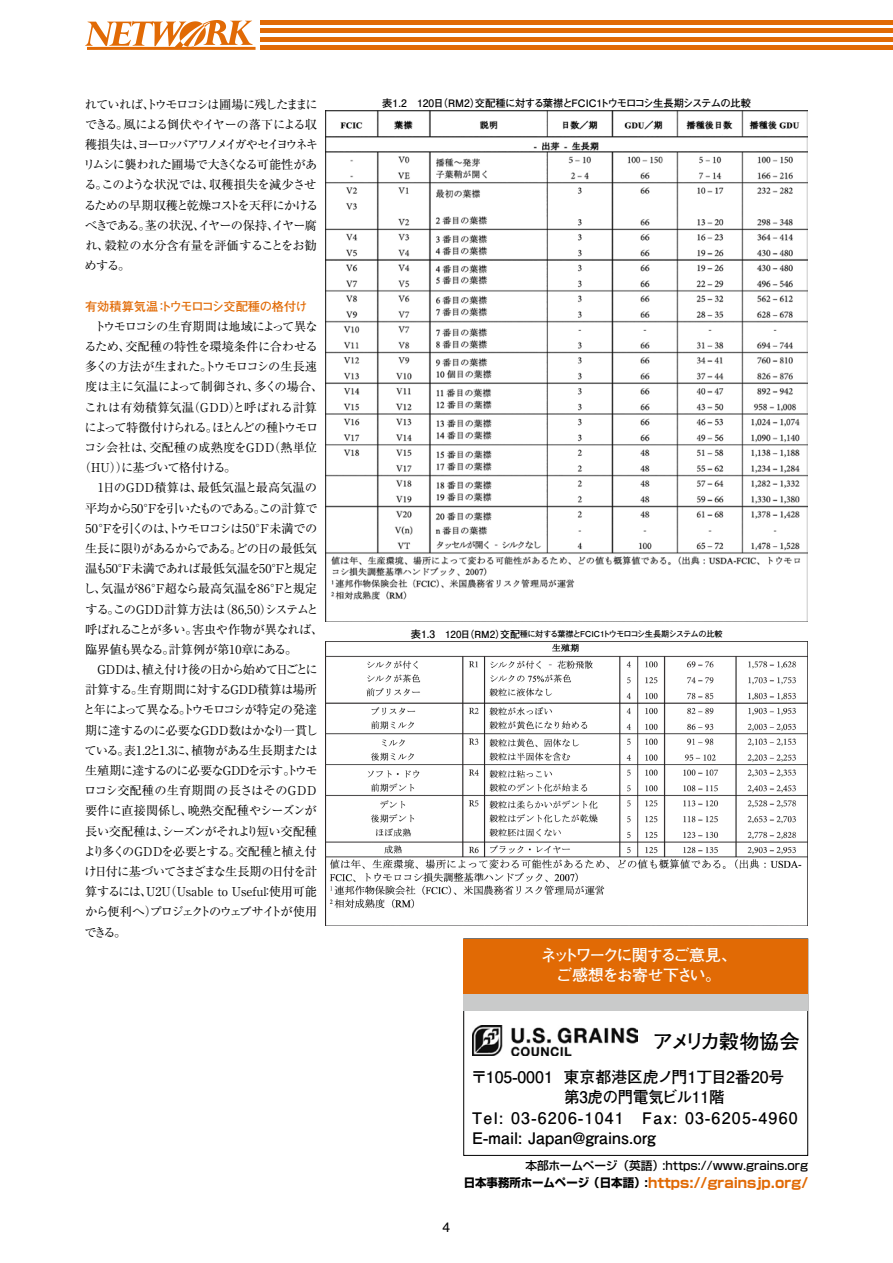
<style>
.page{position:relative;width:893px;height:1263px;background:#fff}
.page>*{position:absolute;margin:0;border:0;box-sizing:border-box;transform-origin:0 0}
.t1{font:700 20.25px "Futo Go B101 Pr 5";letter-spacing:-.075em;color:#000}
.t2{font:700 15.9px/20.2px "Futo Go B101 Pr 5";color:#000}
.t3{font:700 15.9px/20.2px "Futo Go B101 Pr 5";letter-spacing:-.11em;color:#fff;text-align:center}
.t4{font:700 13.8px "Shin Go Pr 5";color:#e16a05}
.t5{font:13.8px "Helvetica";color:#000}
.t6{font:12.15px/20.2px "Ryumin Pr 5";letter-spacing:-.05em;color:#000}
.t7{font:12.15px "Ryumin Pr 5";color:#000}
.t8{font:12.15px "Ryumin Pr 5";letter-spacing:-.08em;color:#000}
.t9{font:12.15px "Ryumin Pr 5";letter-spacing:-.005em;color:#000}
.t10{font:12.15px "Ryumin Pr 5";letter-spacing:-.075em;color:#000}
.t11{font:12.15px "Ryumin Pr 5";letter-spacing:-.12em;color:#000}
.t12{font:12.15px "Ryumin Pr 5";letter-spacing:-.115em;color:#000}
.t13{font:12.15px "Ryumin Pr 5";letter-spacing:-.07em;color:#000}
.t14{font:12.15px "Ryumin Pr 5";letter-spacing:-.13em;color:#000}
.t15{font:12.15px "Ryumin Pr 5";letter-spacing:-.085em;color:#000}
.t16{font:12.15px "Ryumin Pr 5";letter-spacing:-.015em;color:#000}
.t17{font:12.15px "Ryumin Pr 5";letter-spacing:-.025em;color:#000}
.t18{font:12.15px "Ryumin Pr 5";letter-spacing:-.09em;color:#000}
.t19{font:700 12.15px "Futo Go B101 Pr 5";letter-spacing:-.02em;color:#e16a05}
.t20{font:12.15px "Ryumin Pr 5";letter-spacing:-.02em;color:#000}
.t21{font:500 11.7px "Shin Go Pr 5";color:#000}
.t22{font:700 10.35px "Futo Go B101 Pr 5";letter-spacing:-.055em;color:#000}
.t23{font:700 8.25px "Futo Go B101 Pr 5";letter-spacing:-.075em;color:#000}
.s1{font-size:10.35px}
.s2{font-size:9.75px}
.s3{font-size:11.7px;color:#000}
</style>
<div class="page">
<svg style="left:85px;top:20px;width:171px;height:30px"></svg>
<hr style="left:261px;top:20px;width:632px;height:4px;background:#e16a05">
<hr style="left:261px;top:29px;width:632px;height:4px;background:#e16a05">
<hr style="left:261px;top:37px;width:632px;height:4px;background:#e16a05">
<hr style="left:261px;top:46px;width:632px;height:4px;background:#e16a05">
<div style="left:464px;top:939px;width:344px;height:55px;background:#e16a05"></div>
<div style="left:464px;top:994px;width:344px;height:17px;background:#c9caca"></div>
<img style="left:472px;top:1026px;width:166px;height:30px">
<img style="left:326px;top:111px;width:482px;height:510px">
<img style="left:326px;top:642px;width:482px;height:284px">
<p class="t6" style="left:83px;top:93px;width:237px">れていれば、トウモロコシは圃場に残したままにできる。風による倒伏やイヤーの落下による収穫損失は、ヨーロッパアワノメイガやセイヨウネキリムシに襲われた圃場で大きくなる可能性がある。このような状況では、収穫損失を減少させるための早期収穫と乾燥コストを天秤にかけるべきである。茎の状況、イヤーの保持、イヤー腐れ、穀粒の水分含有量を評価することをお勧めする。</p>
<p class="t19" style="left:85px;top:296px;width:224px">有効積算気温：トウモロコシ交配種の格付け</p>
<p class="t6" style="left:85px;top:315px;width:234px">　トウモロコシの生育期間は地域によって異な</p>
<p class="t7" style="left:84px;top:337px;width:235px">るため、交配種の特性を環境条件に合わせる</p>
<p class="t15" style="left:85px;top:357px;width:234px">多くの方法が生まれた。トウモロコシの生長速</p>
<p class="t16" style="left:85px;top:377px;width:240px">度は主に気温によって制御され、多くの場合、</p>
<p class="t7" style="left:85px;top:397px;width:234px">これは有効積算気温（GDD）と呼ばれる計算</p>
<p class="t11" style="left:85px;top:418px;width:235px">によって特徴付けられる。ほとんどの種トウモロ</p>
<p class="t7" style="left:84px;top:438px;width:235px">コシ会社は、交配種の成熟度をGDD（熱単位</p>
<p class="t6" style="left:79px;top:457px;width:159px">（HU））に基づいて格付ける。</p>
<p class="t7" style="left:85px;top:478px;width:234px">　1日のGDD積算は、最低気温と最高気温の</p>
<p class="t10" style="left:85px;top:498px;width:234px">平均から50°Fを引いたものである。この計算で</p>
<p class="t8" style="left:85px;top:519px;width:233px">50°Fを引くのは、トウモロコシは50°F未満での</p>
<p class="t8" style="left:85px;top:539px;width:234px">生長に限りがあるからである。どの日の最低気</p>
<p class="t6" style="left:85px;top:558px;width:234px">温も50°F未満であれば最低気温を50°Fと規定</p>
<p class="t7" style="left:83px;top:579px;width:235px">し、気温が86°F超なら最高気温を86°Fと規定</p>
<p class="t7" style="left:85px;top:599px;width:235px">する。このGDD計算方法は（86,50）システムと</p>
<p class="t17" style="left:85px;top:620px;width:240px">呼ばれることが多い。害虫や作物が異なれば、</p>
<p class="t20" style="left:85px;top:640px;width:214px">臨界値も異なる。計算例が第10章にある。</p>
<p class="t10" style="left:85px;top:660px;width:234px">　GDDは、植え付け後の日から始めて日ごとに</p>
<p class="t9" style="left:85px;top:680px;width:234px">計算する。生育期間に対するGDD積算は場所</p>
<p class="t12" style="left:83px;top:700px;width:235px">と年によって異なる。トウモロコシが特定の発達</p>
<p class="t6" style="left:85px;top:719px;width:234px">期に達するのに必要なGDD数はかなり一貫し</p>
<p class="t8" style="left:84px;top:741px;width:235px">ている。表1.2と1.3に、植物がある生長期または</p>
<p class="t13" style="left:85px;top:761px;width:234px">生殖期に達するのに必要なGDDを示す。トウモ</p>
<p class="t7" style="left:84px;top:781px;width:234px">ロコシ交配種の生育期間の長さはそのGDD</p>
<p class="t7" style="left:85px;top:801px;width:233px">要件に直接関係し、晩熟交配種やシーズンが</p>
<p class="t6" style="left:85px;top:820px;width:234px">長い交配種は、シーズンがそれより短い交配種</p>
<p class="t6" style="left:84px;top:840px;width:235px">より多くのGDDを必要とする。交配種と植え付</p>
<p class="t18" style="left:85px;top:862px;width:234px">け日付に基づいてさまざまな生長期の日付を計</p>
<p class="t9" style="left:85px;top:882px;width:234px">算するには、U2U（Usable to Useful：使用可能</p>
<p class="t14" style="left:85px;top:902px;width:234px">から便利へ）プロジェクトのウェブサイトが使用</p>
<p class="t6" style="left:84px;top:921px;width:43px">できる。</p>
<p class="t22" style="left:382px;top:95px;width:370px">表1.2　120日（RM2）交配種に対する葉襟とFCIC1トウモロコシ生長期システムの比較</p>
<p class="t23" style="left:411px;top:627px;width:313px"><span class="s1">表1.3</span><span class="s2">　120日（RM2）交配</span>種に対する葉襟とFCIC1トウモロコシ生長期システムの比較</p>
<h2 class="t3" style="left:541px;top:944px;width:198px">ネットワークに関するご意見、ご感想をお寄せ下さい。</h2>
<h1 class="t1" style="left:653px;top:1025px;width:148px">アメリカ穀物協会</h1>
<h2 class="t2" style="left:471px;top:1066px;width:328px">〒105-0001 東京都港区虎ノ門1丁目2番20号　　　　　　第3虎の門電気ビル11階<br>Tel: 03-6206-1041　Fax: 03-6205-4960<br>E-mail: Japan@grains.org</h2>
<p class="t5" style="left:443px;top:1217px;width:9px">4</p>
<p class="t21" style="left:525px;top:1156px;width:284px">本部ホームページ（英語）:https://www.grains.org</p>
<p class="t4" style="left:464px;top:1172px;width:346px"><span class="s3">日本事務所ホームページ（日本語）:</span>https://grainsjp.org/</p>
</div>
